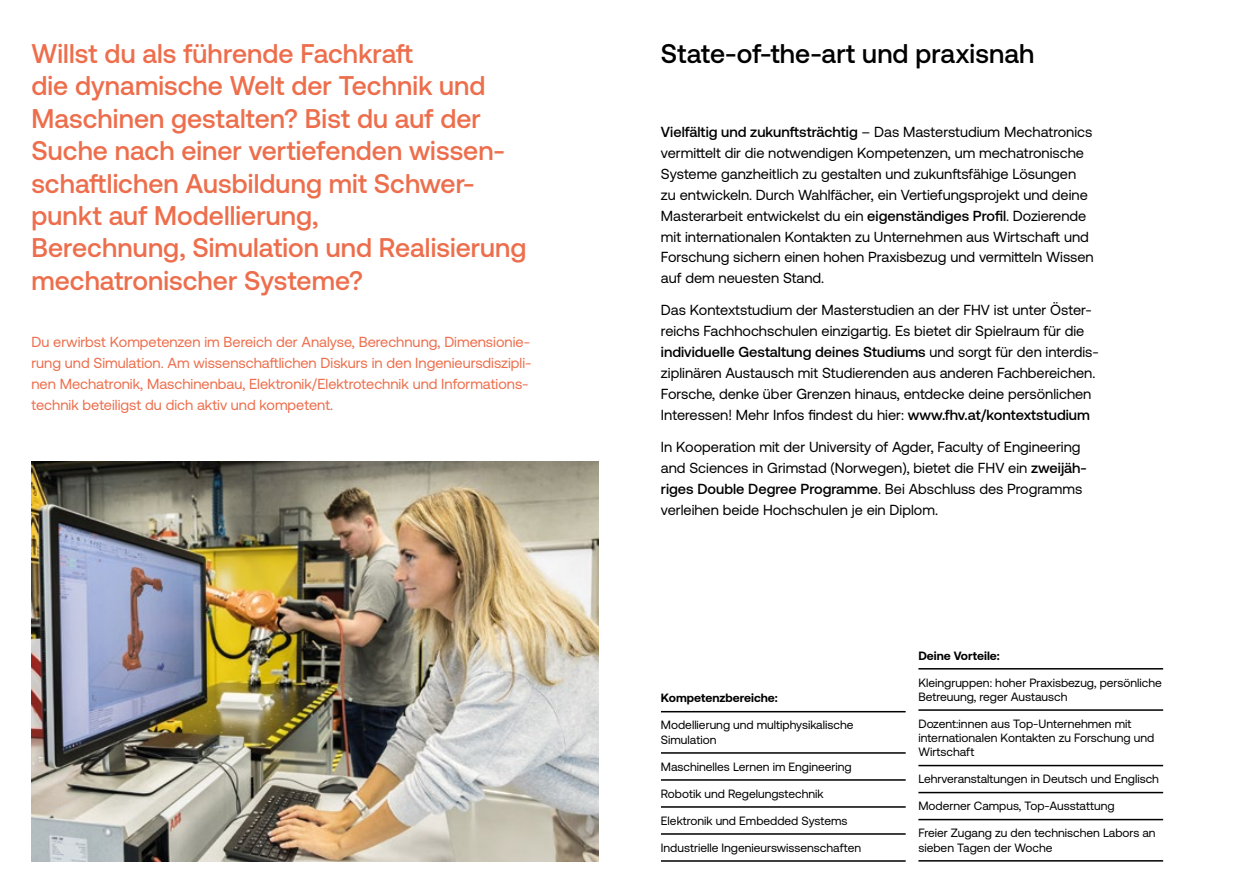
<style>
.page{position:relative;width:1259px;height:893px;background:#fff}
.page>*{position:absolute;margin:0;border:0;box-sizing:border-box;transform-origin:0 0}
.t1{font:500 27px/32.4px "Aeonik Pro";letter-spacing:.005em;color:#ed6e4c}
.t2{font:500 27px "Aeonik Pro";letter-spacing:.005em;color:#000}
.t3{font:14.55px/21px "Aeonik Pro";color:#000}
.t4{font:14.55px/21px "Aeonik Pro";color:#ed6e4c}
.t5{font:12px/14.2px "Aeonik Pro";color:#000}
.t6{font:700 12px "Aeonik Pro";color:#000}
.s1{font-weight:500}
</style>
<div class="page">
<img style="left:31px;top:462px;width:567px;height:399px">
<hr style="left:661px;top:711px;width:244px;height:1px;background:#000">
<hr style="left:661px;top:752px;width:244px;height:2px;background:#000">
<hr style="left:661px;top:779px;width:244px;height:2px;background:#000">
<hr style="left:661px;top:806px;width:244px;height:2px;background:#000">
<hr style="left:661px;top:833px;width:244px;height:2px;background:#000">
<hr style="left:661px;top:860px;width:244px;height:2px;background:#000">
<hr style="left:918px;top:668px;width:245px;height:1px;background:#000">
<hr style="left:918px;top:709px;width:245px;height:2px;background:#000">
<hr style="left:918px;top:765px;width:245px;height:1px;background:#000">
<hr style="left:918px;top:792px;width:245px;height:1px;background:#000">
<hr style="left:918px;top:819px;width:245px;height:1px;background:#000">
<hr style="left:918px;top:860px;width:245px;height:2px;background:#000">
<p class="t1" style="left:31px;top:37px;width:496px">Willst du als führende Fachkraft<br>die dynamische Welt der Technik und Maschinen gestalten? Bist du auf der Suche nach einer vertiefenden wissen&shy;schaftlichen Ausbildung mit Schwer&shy;punkt auf Modellierung,<br>Berechnung, Simulation und Realisierung mechatronischer Systeme?</p>
<p class="t4" style="left:31px;top:331px;width:501px">Du erwirbst Kompetenzen im Bereich der Analyse, Berechnung, Dimensionie&shy;rung und Simulation. Am wissenschaftlichen Diskurs in den Ingenieursdiszipli&shy;nen Mechatronik, Maschinenbau, Elektronik/Elektrotechnik und Informations&shy;technik beteiligst du dich aktiv und kompetent.</p>
<h1 class="t2" style="left:661px;top:39px;width:375px">State-of-the-art und praxisnah</h1>
<p class="t3" style="left:661px;top:121px;width:434px"><span class="s1">Vielfältig und zukunftsträchtig</span> – Das Masterstudium Mechatronics vermittelt dir die notwendigen Kompetenzen, um mechatronische Systeme ganzheitlich zu gestalten und zukunftsfähige Lösungen zu entwickeln. Durch Wahlfächer, ein Vertiefungsprojekt und deine Masterarbeit entwickelst du ein <span class="s1">eigenständiges Profil</span>. Dozierende mit internationalen Kontakten zu Unternehmen aus Wirtschaft und Forschung sichern einen hohen Praxisbezug und vermitteln Wissen auf dem neuesten Stand.</p>
<p class="t3" style="left:661px;top:299px;width:439px">Das Kontextstudium der Masterstudien an der FHV ist unter Öster&shy;reichs Fachhochschulen einzigartig. Es bietet dir Spielraum für die <span class="s1">individuelle Gestaltung deines Studiums</span> und sorgt für den interdis&shy;ziplinären Austausch mit Studierenden aus anderen Fachbereichen.<br>Forsche, denke über Grenzen hinaus, entdecke deine persönlichen Interessen! Mehr Infos findest du hier: <span class="s1">www.fhv.at/kontextstudium</span></p>
<p class="t3" style="left:661px;top:436px;width:427px">In Kooperation mit der University of Agder, Faculty of Engineering and Sciences in Grimstad (Norwegen), bietet die FHV ein <span class="s1">zweijäh&shy;riges Double Degree Programme</span>. Bei Abschluss des Programms verleihen beide Hochschulen je ein Diplom.</p>
<p class="t6" style="left:661px;top:691px;width:118px">Kompetenzbereiche:</p>
<p class="t5" style="left:661px;top:718px;width:194px">Modellierung und multiphysikalische<br>Simulation</p>
<p class="t5" style="left:661px;top:759px;width:192px">Maschinelles Lernen im Engineering</p>
<p class="t5" style="left:661px;top:786px;width:164px">Robotik und Regelungstechnik</p>
<p class="t5" style="left:661px;top:813px;width:188px">Elektronik und Embedded Systems</p>
<p class="t5" style="left:661px;top:840px;width:202px">Industrielle Ingenieurswissenschaften</p>
<p class="t6" style="left:918px;top:649px;width:83px">Deine Vorteile:</p>
<p class="t5" style="left:918px;top:675px;width:245px">Kleingruppen: hoher Praxisbezug, persönliche<br>Betreuung, reger Austausch</p>
<p class="t5" style="left:918px;top:716px;width:237px">Dozent:innen aus Top-Unternehmen mit internationalen Kontakten zu Forschung und<br>Wirtschaft</p>
<p class="t5" style="left:918px;top:772px;width:242px">Lehrveranstaltungen in Deutsch und Englisch</p>
<p class="t5" style="left:918px;top:799px;width:198px">Moderner Campus, Top-Ausstattung</p>
<p class="t5" style="left:918px;top:826px;width:239px">Freier Zugang zu den technischen Labors an sieben Tagen der Woche</p>
</div>
